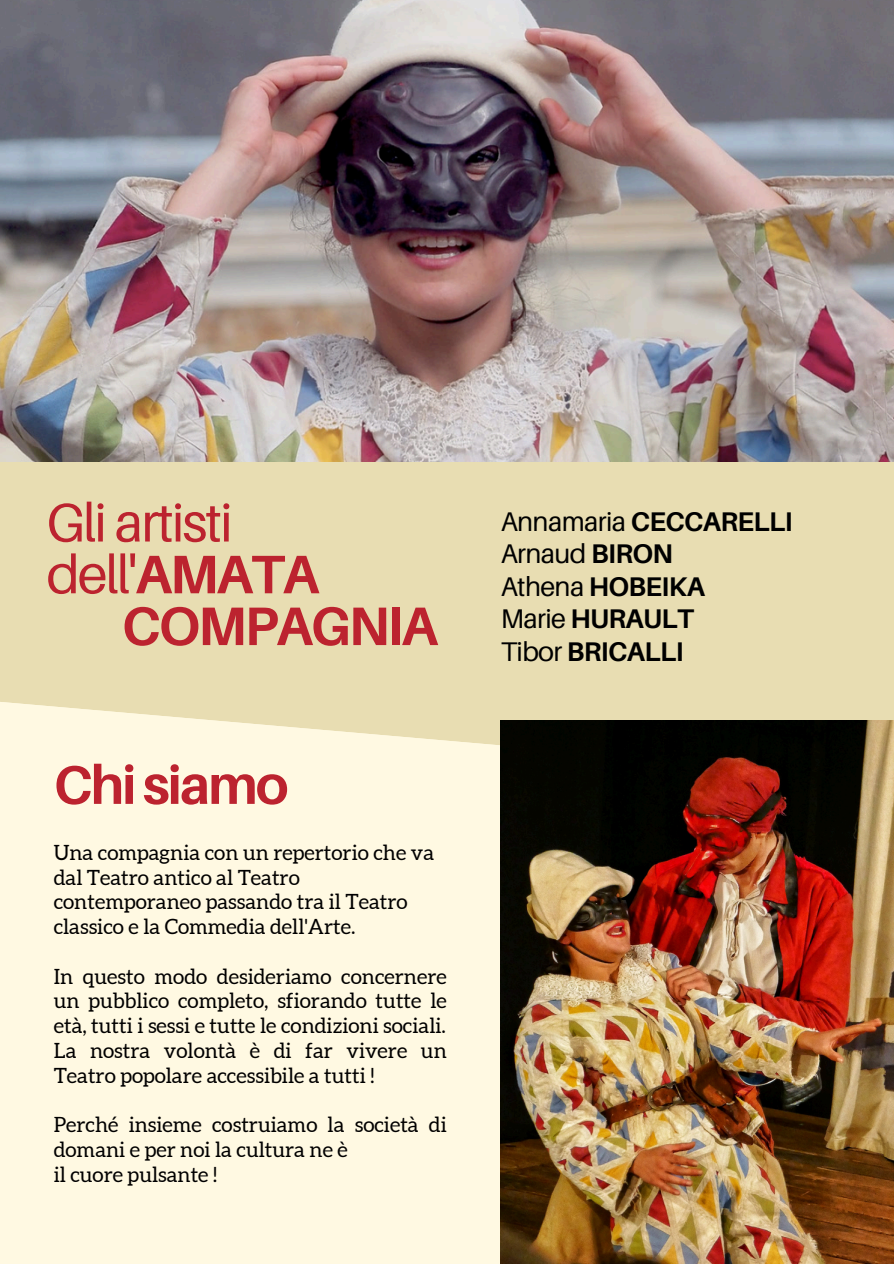
<style>
.page{position:relative;width:894px;height:1264px;background:#fff}
.page>*{position:absolute;margin:0;border:0;box-sizing:border-box;transform-origin:0 0}
.t1{font:54.3px "Aileron";letter-spacing:-.04em;color:#bc232f}
.t2{font:700 54.3px "Aileron";letter-spacing:-.04em;color:#bc232f}
.t3{font:700 27px/32.7px "Aileron";letter-spacing:-.025em;color:#000}
.t4{font:21px/24.8px "Aleo";color:#000}
.s1{font-weight:700}
.s2{font-weight:400}
</style>
<div class="page">
<div style="left:0;top:0;width:893px;height:1263px;background:#fff9e2"></div>
<div style="left:0;top:461px;width:893px;height:284px;background:#e8ddb2"></div>
<img style="left:0;top:0;width:893px;height:461px">
<img style="left:500px;top:720px;width:393px;height:543px">
<p class="t1" style="left:47px;top:489px;width:188px">Gli artisti</p>
<p class="t1" style="left:47px;top:540px;width:274px">dell'<span class="s1">AMATA</span></p>
<p class="t2" style="left:122px;top:592px;width:317px">COMPAGNIA</p>
<h1 class="t2" style="left:54px;top:751px;width:236px">Chisiamo</h1>
<p class="t4" style="left:54px;top:841px;width:382px">Una compagnia con un repertorio che va dal Teatro antico al Teatro contemporaneo passando tra il Teatro classico e la Commedia dell'Arte.</p>
<p class="t4" style="left:54px;top:964px;width:394px;text-align:justify">In questo modo desideriamo concernere un pubblico completo, sfiorando tutte le età, tutti i sessi e tutte le condizioni sociali.</p>
<p class="t4" style="left:54px;top:1039px;width:394px">La nostra volontà è di far vivere un<br>Teatro popolare accessibile a tutti !</p>
<p class="t4" style="left:54px;top:1113px;width:394px">Perché insieme costruiamo la società di domani e per noi la cultura ne è</p>
<p class="t4" style="left:54px;top:1162px;width:165px">il cuore pulsante !</p>
<h3 class="t3" style="left:500px;top:504px;width:293px"><span class="s2">Annamaria</span> CECCARELLI<br><span class="s2">Arnaud</span> BIRON<br><span class="s2">Athena</span> HOBEIKA<br><span class="s2">Marie</span> HURAULT<br><span class="s2">Tibor</span> BRICALLI</h3>
</div>
